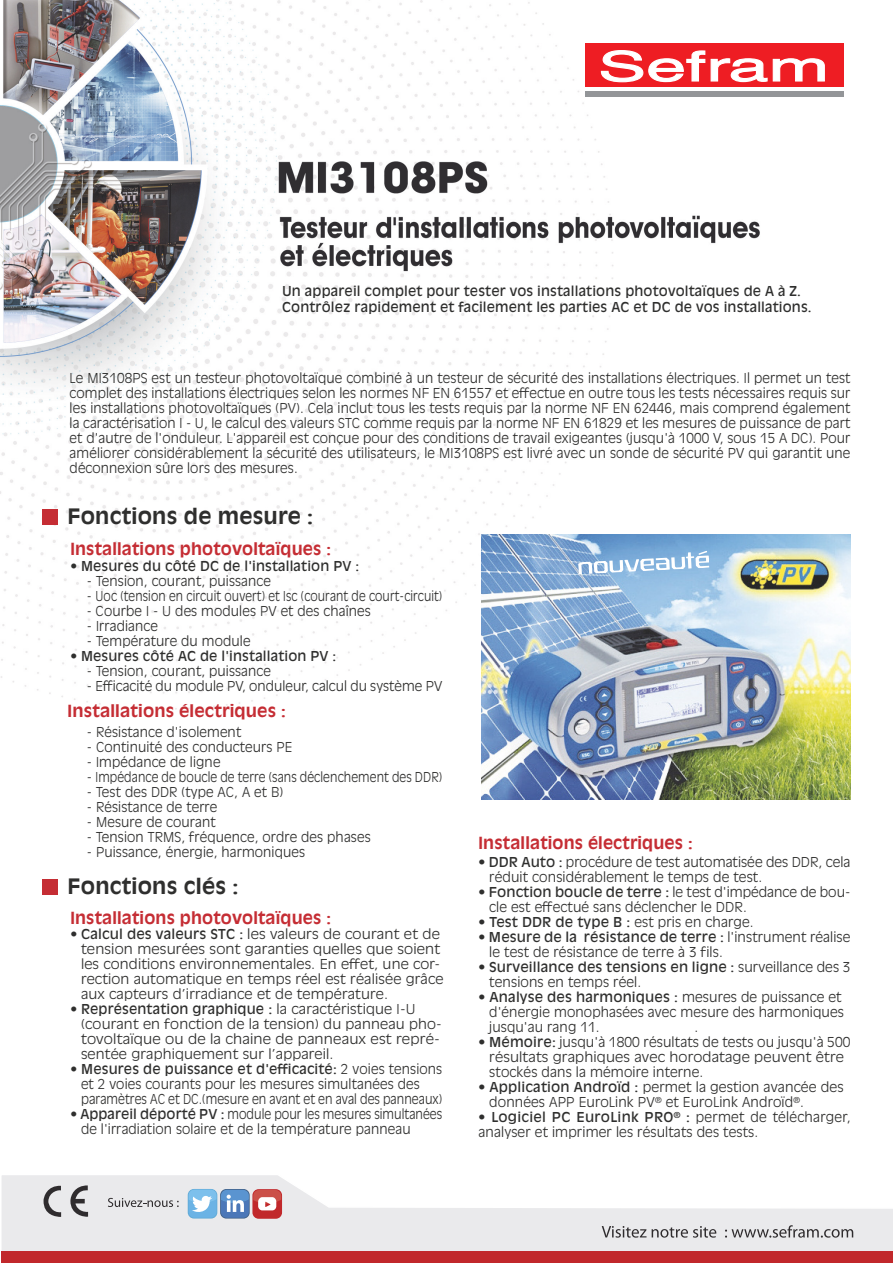
<style>
.page{position:relative;width:893px;height:1263px;background:#fff}
.page>*{position:absolute;margin:0;border:0;box-sizing:border-box;transform-origin:0 0}
.t1{font:700 21px "Antique Olive";letter-spacing:.01em;color:#2f2f2e}
.t2{font:700 16.5px "Antique Olive";letter-spacing:.01em;color:#c52d34}
.t3{font:300 13.5px/15px "Antique Olive";letter-spacing:.01em;color:#2f2f2e}
.t4{font:13.5px/16.5px "Antique Olive";letter-spacing:.01em;color:#2f2f2e}
.t5{font:300 13.5px "Antique Olive";letter-spacing:.01em;color:#2f2f2e;scale:.95 1}
.s1{font-weight:300}
.s2{font-weight:400}
</style>
<div class="page">
<img style="left:0;top:0;width:851px;height:895px">
<svg style="left:2px;top:1175px;width:891px;height:76px"></svg>
<div style="left:1px;top:1251px;width:892px;height:12px;background:#c1282b"></div>
<svg style="left:44px;top:1185px;width:17px;height:32px"></svg>
<svg style="left:70px;top:1185px;width:18px;height:32px"></svg>
<svg style="left:602px;top:1226px;width:44px;height:12px"></svg>
<svg style="left:652px;top:1226px;width:64px;height:12px"></svg>
<svg style="left:725px;top:1225px;width:128px;height:13px;background:#bebdbf"></svg>
<svg style="left:108px;top:1198px;width:71px;height:9px"></svg>
<div style="left:188px;top:1189px;width:29px;height:29px;background:#60aad6;border-radius:6px"></div>
<svg style="left:252px;top:1189px;width:30px;height:30px"></svg>
<svg style="left:189px;top:1189px;width:92px;height:29px"></svg>
<div style="left:585px;top:44px;width:259px;height:53px;background:linear-gradient(to right,#fff,#fff)"></div>
<div style="left:585px;top:92px;width:259px;height:5px;background:#939598"></div>
<div style="left:585px;top:44px;width:259px;height:43px;background:#ee1d23"></div>
<svg style="left:600px;top:50px;width:225px;height:33px"></svg>
<div style="left:43px;top:509px;width:15px;height:16px;background:#c52d34"></div>
<div style="left:43px;top:879px;width:15px;height:16px;background:#c52d34"></div>
<img style="left:482px;top:534px;width:368px;height:265px">
<svg style="left:578px;top:551px;width:131px;height:23px"></svg>
<p class="t4" style="left:282px;top:283px;width:531px">Un appareil complet pour tester vos installations photovoltaïques de A à Z.<br>Contrôlez rapidement et facilement les parties AC et DC de vos installations.</p>
<p class="t3" style="left:70px;top:371px;width:782px;text-align:justify">Le MI3108PS est un testeur photovoltaïque combiné à un testeur de sécurité des installations électriques. Il permet un test complet des installations électriques selon les normes NF EN 61557 et effectue en outre tous les tests nécessaires requis sur les installations photovoltaïques (PV). Cela inclut tous les tests requis par la norme NF EN 62446, mais comprend également la caractérisation I - U, le calcul des valeurs STC comme requis par la norme NF EN 61829 et les mesures de puissance de part et d'autre de l'onduleur. L'appareil est conçue pour des conditions de travail exigeantes (jusqu'à 1000 V, sous 15 A DC). Pour améliorer considérablement la sécurité des utilisateurs, le MI3108PS est livré avec un sonde de sécurité PV qui garantit une déconnexion sûre lors des mesures.</p>
<h1 class="t1" style="left:68px;top:508px;width:247px">Fonctions de mesure :</h1>
<p class="t2" style="left:70px;top:542px;width:262px">Installations photovoltaïques :</p>
<p class="t4" style="left:70px;top:559px;width:290px"><span class="s1">•</span> Mesures du côté DC de l'installation PV :</p>
<p class="t3" style="left:87px;top:574px;width:186px">- Tension, courant, puissance</p>
<p class="t5" style="left:87px;top:590px;width:376px">- Uoc (tension en circuit ouvert) et Isc (courant de court-circuit)</p>
<p class="t5" style="left:87px;top:605px;width:300px">- Courbe I - U des modules PV et des chaînes</p>
<p class="t3" style="left:87px;top:619px;width:73px">- Irradiance</p>
<p class="t3" style="left:87px;top:634px;width:165px">- Température du module</p>
<p class="t4" style="left:70px;top:649px;width:268px"><span class="s1">•</span> Mesures côté AC de l'installation PV :</p>
<p class="t3" style="left:87px;top:664px;width:186px">- Tension, courant, puissance</p>
<p class="t3" style="left:87px;top:679px;width:357px">- Efficacité du module PV, onduleur, calcul du système PV</p>
<p class="t2" style="left:68px;top:705px;width:220px">Installations électriques :</p>
<p class="t3" style="left:87px;top:725px;width:156px">- Résistance d'isolement</p>
<p class="t3" style="left:87px;top:740px;width:207px">- Continuité des conducteurs PE</p>
<p class="t3" style="left:87px;top:755px;width:135px">- Impédance de ligne</p>
<p class="t3" style="left:87px;top:770px;width:357px">- Impédance de boucle de terre (sans déclenchement des DDR)</p>
<p class="t3" style="left:87px;top:785px;width:198px">- Test des DDR (type AC, A et B)</p>
<p class="t3" style="left:87px;top:800px;width:132px">- Résistance de terre</p>
<p class="t3" style="left:87px;top:815px;width:130px">- Mesure de courant</p>
<p class="t3" style="left:87px;top:830px;width:285px">- Tension TRMS, fréquence, ordre des phases</p>
<p class="t3" style="left:87px;top:845px;width:220px">- Puissance, énergie, harmoniques</p>
<h1 class="t1" style="left:68px;top:878px;width:172px">Fonctions clés :</h1>
<p class="t2" style="left:70px;top:912px;width:262px">Installations photovoltaïques :</p>
<p class="t3" style="left:81px;top:927px;width:364px;text-indent:-11px">• <span class="s2">Calcul des valeurs STC :</span> les valeurs de courant et de tension mesurées sont garanties quelles que soient les conditions environnementales. En effet, une cor&shy;rection automatique en temps réel est réalisée grâce aux capteurs d’irradiance et de température.</p>
<p class="t3" style="left:81px;top:1002px;width:362px;text-indent:-11px">• <span class="s2">Représentation graphique :</span> la caractéristique I-U (courant en fonction de la tension) du panneau pho&shy;tovoltaïque ou de la chaine de panneaux est repré&shy;sentée graphiquement sur l’appareil.</p>
<p class="t3" style="left:81px;top:1062px;width:363px;text-indent:-11px">• <span class="s2">Mesures de puissance et d'efficacité:</span> 2 voies tensions et 2 voies courants pour les mesures simultanées des paramètres AC et DC.(mesure en avant et en aval des panneaux)</p>
<p class="t3" style="left:81px;top:1107px;width:363px;text-indent:-11px">• <span class="s2">Appareil déporté PV :</span> module pour les mesures simultanées de l'irradiation solaire et de la température panneau</p>
<p class="t2" style="left:479px;top:836px;width:216px">Installations électriques :</p>
<p class="t3" style="left:489px;top:855px;width:363px;text-indent:-11px">• <span class="s2">DDR Auto :</span> procédure de test automatisée des DDR, cela réduit considérablement le temps de test.</p>
<p class="t3" style="left:489px;top:885px;width:363px;text-indent:-11px">• <span class="s2">Fonction boucle de terre :</span> le test d'impédance de bou&shy;cle est effectué sans déclencher le DDR.</p>
<p class="t3" style="left:479px;top:915px;width:277px">• <span class="s2">Test DDR de type B :</span> est pris en charge.</p>
<p class="t3" style="left:489px;top:930px;width:363px;text-indent:-11px">• <span class="s2">Mesure de la résistance de terre :</span> l'instrument réalise le test de résistance de terre à 3 fils.</p>
<p class="t3" style="left:489px;top:960px;width:363px;text-indent:-11px">• <span class="s2">Surveillance des tensions en ligne :</span> surveillance des 3 tensions en temps réel.</p>
<p class="t3" style="left:489px;top:990px;width:356px;text-indent:-11px">• <span class="s2">Analyse des harmoniques :</span> mesures de puissance et d'énergie monophasées avec mesure des harmoniques jusqu'au rang 11.</p>
<p class="t3" style="left:695px;top:1020px;width:5px">.</p>
<p class="t3" style="left:489px;top:1035px;width:363px;text-indent:-11px">• <span class="s2">Mémoire:</span> jusqu'à 1800 résultats de tests ou jusqu'à 500 résultats graphiques avec horodatage peuvent être stockés dans la mémoire interne.</p>
<p class="t3" style="left:489px;top:1080px;width:356px;text-indent:-11px">• <span class="s2">Application Androïd :</span> permet la gestion avancée des données APP EuroLink PV<sup>®</sup> et EuroLink Androïd<sup>®</sup>.</p>
<p class="t3" style="left:479px;top:1110px;width:373px">• <span class="s2">Logiciel PC EuroLink PRO</span><sup>®</sup> <span class="s2">:</span> permet de télécharger, analyser et imprimer les résultats des tests.</p>
</div>
